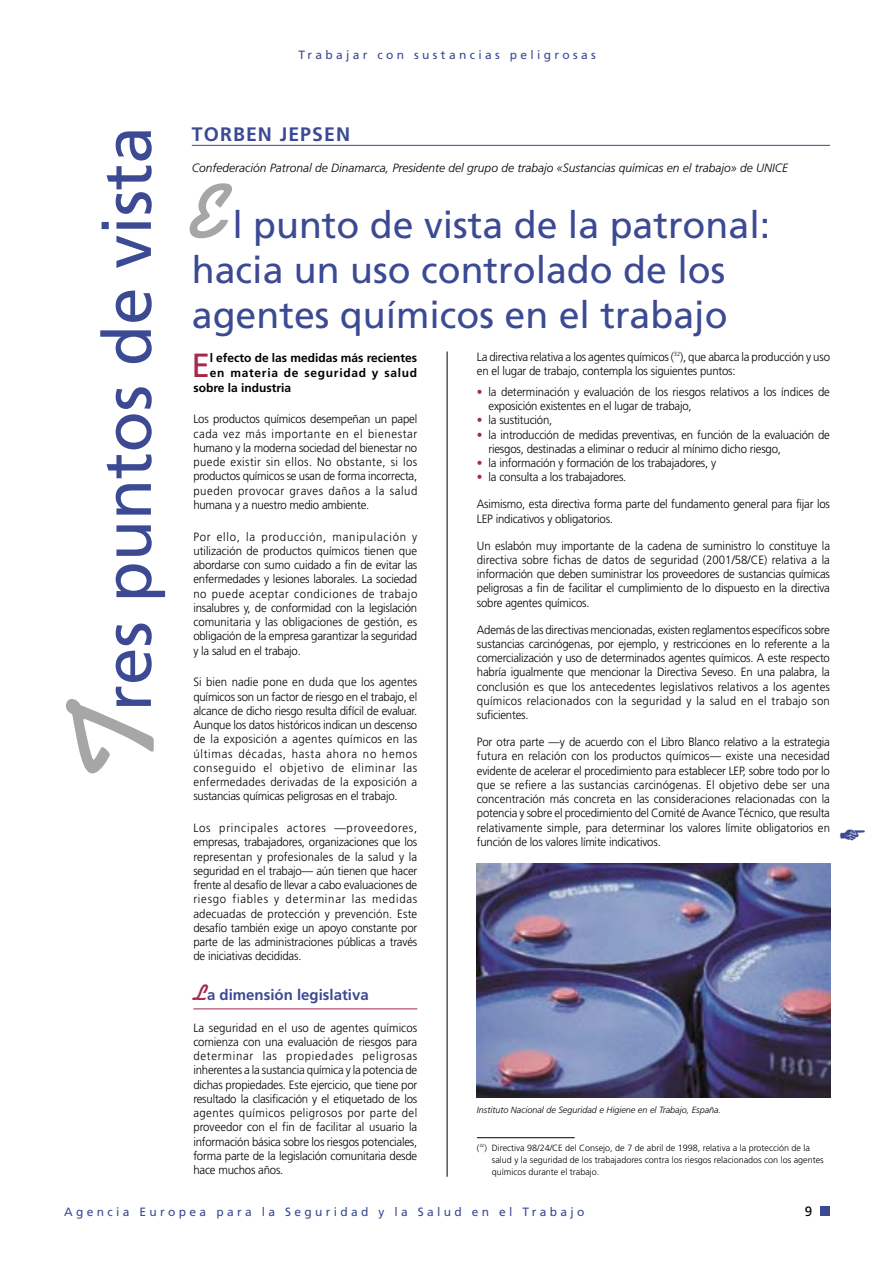
<style>
.page{position:relative;width:893px;height:1262px;background:#fff}
.page>*{position:absolute;margin:0;border:0;box-sizing:border-box;transform-origin:0 0}
.t1{font:67.5px "Frutiger";color:#3b4a93}
.t2{font:37.5px/45px "Frutiger";color:#3b4a93}
.t3{font:33.45px "Frutiger";color:#a62949}
.t4{font:700 19.5px "Frutiger";letter-spacing:.055em;color:#3b4a93}
.t5{font:700 15px "Frutiger";color:#3b4a93}
.t6{font:13.5px "Frutiger";color:#000}
.t7{font:300 12px/14.2px "Frutiger";letter-spacing:-.015em;color:#000;text-align:justify;scale:.95 1}
.t8{font:italic 300 12px "Frutiger";color:#000}
.t9{font:12px "Frutiger";letter-spacing:.28em;color:#3b4a93}
.t10{font:700 12px "Frutiger";color:#000}
.t11{font:700 12px "Frutiger";letter-spacing:.06em;color:#000}
.t12{font:300 9px/12px "Frutiger";color:#000}
.t13{font:italic 300 9px "Frutiger";color:#000}
.s1{font-family:"Kaufmann";font-weight:700;font-size:120px;color:#a6a6a6}
.s2{font-family:"Kaufmann";font-weight:700;font-size:78px;color:#a6a6a6}
.s3{color:#a62949}
.s4{font-family:"Kaufmann";font-size:22.5px;color:#a62949}
</style>
<div class="page">
<div style="left:820px;top:1206px;width:10px;height:10px;background:#3b4a93"></div>
<hr style="left:193px;top:1008px;width:224px;height:1px;background:#a62949">
<hr style="left:477px;top:1137px;width:97px;height:1px;background:#000">
<hr style="left:446px;top:351px;width:1px;height:825px;background:#000">
<hr style="left:192px;top:145px;width:638px;height:1px;background:#3b4a93">
<img style="left:477px;top:863px;width:353px;height:234px">
<p class="t9" style="left:298px;top:50px;width:299px">Trabajar con sustancias peligrosas</p>
<h1 class="t1" style="left:100px;top:780px;width:655px;rotate:-90deg"><span class="s1">T</span>res puntos de vista</h1>
<h3 class="t4" style="left:192px;top:126px;width:160px">TORBEN JEPSEN</h3>
<p class="t8" style="left:192px;top:162px;width:597px">Confederación Patronal de Dinamarca, Presidente del grupo de trabajo «Sustancias químicas en el trabajo» de UNICE</p>
<h2 class="t2" style="left:192px;top:205px;width:580px"><span class="s2">E</span>l punto de vista de la patronal: hacia un uso controlado de los agentes químicos en el trabajo</h2>
<p class="t7" style="left:477px;top:350px;width:373px">La directiva relativa a los agentes químicos (<sup>32</sup>), que abarca la producción y uso en el lugar de trabajo, contempla los siguientes puntos:</p>
<p class="t7" style="left:488px;top:385px;width:361px;text-indent:-12px"><span class="s3">•</span> la determinación y evaluación de los riesgos relativos a los índices de exposición existentes en el lugar de trabajo,</p>
<p class="t7" style="left:477px;top:414px;width:81px"><span class="s3">•</span> la sustitución,</p>
<p class="t7" style="left:488px;top:428px;width:361px;text-indent:-12px"><span class="s3">•</span> la introducción de medidas preventivas, en función de la evaluación de riesgos, destinadas a eliminar o reducir al mínimo dicho riesgo,</p>
<p class="t7" style="left:477px;top:456px;width:253px"><span class="s3">•</span> la información y formación de los trabajadores, y</p>
<p class="t7" style="left:477px;top:471px;width:159px"><span class="s3">•</span> la consulta a los trabajadores.</p>
<p class="t7" style="left:477px;top:498px;width:373px">Asimismo, esta directiva forma parte del fundamento general para fijar los<br>LEP indicativos y obligatorios.</p>
<p class="t7" style="left:477px;top:539px;width:373px">Un eslabón muy importante de la cadena de suministro lo constituye la directiva sobre fichas de datos de seguridad (2001/58/CE) relativa a la información que deben suministrar los proveedores de sustancias químicas peligrosas a fin de facilitar el cumplimiento de lo dispuesto en la directiva sobre agentes químicos.</p>
<p class="t7" style="left:477px;top:623px;width:373px">Además de las directivas mencionadas, existen reglamentos específicos sobre sustancias carcinógenas, por ejemplo, y restricciones en lo referente a la comercialización y uso de determinados agentes químicos. A este respecto habría igualmente que mencionar la Directiva Seveso. En una palabra, la conclusión es que los antecedentes legislativos relativos a los agentes químicos relacionados con la seguridad y la salud en el trabajo son suficientes.</p>
<p class="t7" style="left:477px;top:736px;width:373px">Por otra parte —y de acuerdo con el Libro Blanco relativo a la estrategia futura en relación con los productos químicos— existe una necesidad evidente de acelerar el procedimiento para establecer LEP, sobre todo por lo que se refiere a las sustancias carcinógenas. El objetivo debe ser una concentración más concreta en las consideraciones relacionadas con la potencia y sobre el procedimiento del Comité de Avance Técnico, que resulta relativamente simple, para determinar los valores límite obligatorios en función de los valores límite indicativos.</p>
<h3 class="t3" style="left:191px;top:351px;width:20px">E</h3>
<p class="t10" style="left:210px;top:353px;width:209px">l efecto de las medidas más recientes</p>
<p class="t11" style="left:210px;top:368px;width:209px">en materia de seguridad y salud</p>
<p class="t10" style="left:193px;top:383px;width:99px">sobre la industria</p>
<p class="t7" style="left:193px;top:413px;width:237px">Los productos químicos desempeñan un papel cada vez más importante en el bienestar humano y la moderna sociedad del bienestar no puede existir sin ellos. No obstante, si los productos químicos se usan de forma incorrecta, pueden provocar graves daños a la salud humana y a nuestro medio ambiente.</p>
<p class="t7" style="left:193px;top:530px;width:237px">Por ello, la producción, manipulación y utilización de productos químicos tienen que abordarse con sumo cuidado a fin de evitar las enfermedades y lesiones laborales. La sociedad no puede aceptar condiciones de trabajo insalubres y, de conformidad con la legislación comunitaria y las obligaciones de gestión, es obligación de la empresa garantizar la seguridad y la salud en el trabajo.</p>
<p class="t7" style="left:193px;top:676px;width:237px">Si bien nadie pone en duda que los agentes químicos son un factor de riesgo en el trabajo, el alcance de dicho riesgo resulta difícil de evaluar.<br>Aunque los datos históricos indican un descenso de la exposición a agentes químicos en las últimas décadas, hasta ahora no hemos conseguido el objetivo de eliminar las enfermedades derivadas de la exposición a sustancias químicas peligrosas en el trabajo.</p>
<p class="t7" style="left:193px;top:821px;width:237px">Los principales actores —proveedores, empresas, trabajadores, organizaciones que los representan y profesionales de la salud y la seguridad en el trabajo— aún tienen que hacer frente al desafío de llevar a cabo evaluaciones de riesgo fiables y determinar las medidas adecuadas de protección y prevención. Este desafío también exige un apoyo constante por parte de las administraciones públicas a través de iniciativas decididas.</p>
<p class="t5" style="left:193px;top:988px;width:177px"><span class="s4">L</span>a dimensión legislativa</p>
<p class="t7" style="left:193px;top:1021px;width:237px">La seguridad en el uso de agentes químicos comienza con una evaluación de riesgos para determinar las propiedades peligrosas inherentes a la sustancia química y la potencia de dichas propiedades. Este ejercicio, que tiene por resultado la clasificación y el etiquetado de los agentes químicos peligrosos por parte del proveedor con el fin de facilitar al usuario la información básica sobre los riesgos potenciales, forma parte de la legislación comunitaria desde hace muchos años.</p>
<p class="t13" style="left:477px;top:1106px;width:246px">Instituto Nacional de Seguridad e Higiene en el Trabajo, España.</p>
<p class="t12" style="left:492px;top:1142px;width:333px;text-indent:-15px">(<sup>32</sup>) Directiva 98/24/CE del Consejo, de 7 de abril de 1998, relativa a la protección de la salud y la seguridad de los trabajadores contra los riesgos relacionados con los agentes químicos durante el trabajo.</p>
<p class="t9" style="left:64px;top:1206px;width:521px">Agencia Europea para la Seguridad y la Salud en el Trabajo</p>
<p class="t6" style="left:804px;top:1206px;width:9px">9</p>
</div>
